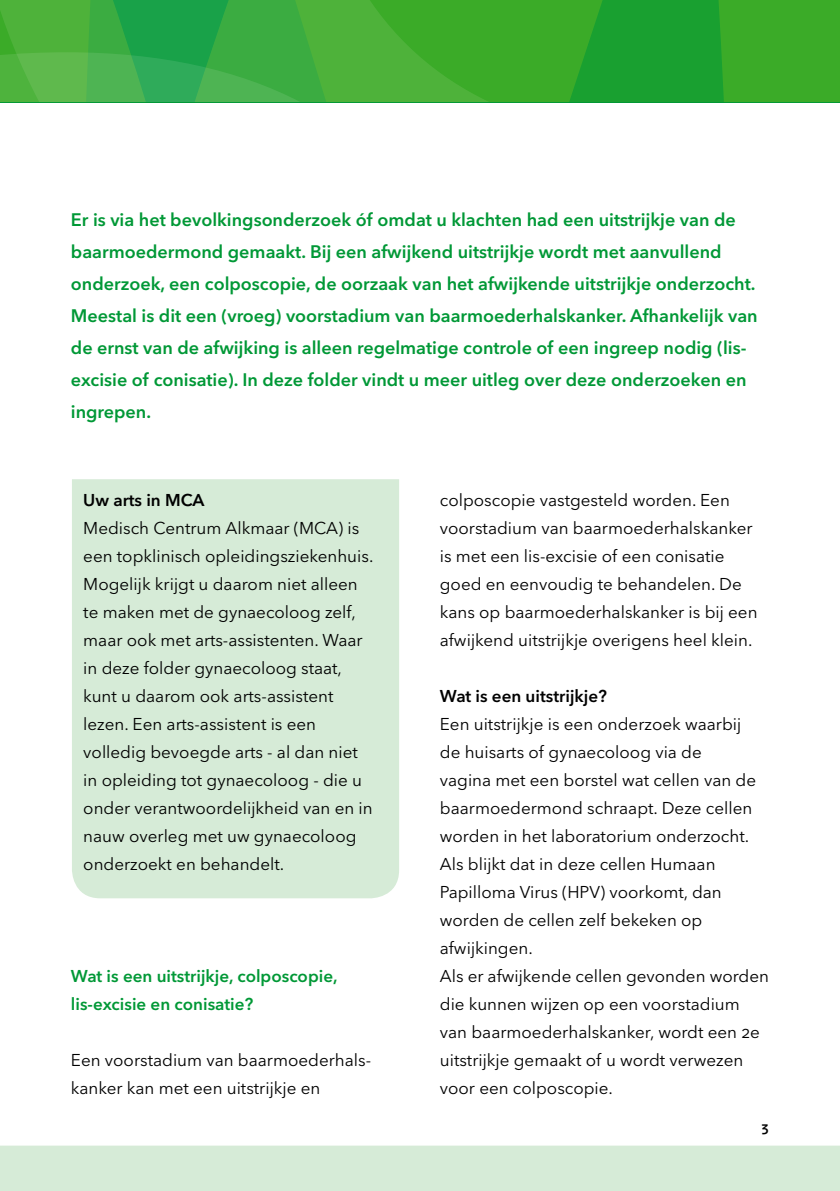
<style>
.page{position:relative;width:840px;height:1191px;background:#fff}
.page>*{position:absolute;margin:0;border:0;box-sizing:border-box;transform-origin:0 0}
.t1{font:600 18px/32px "Avenir Next LT Pro";color:#009836}
.t2{font:17px/28px "Avenir Next LT Pro";color:#000}
.t3{font:600 17px/28px "Avenir Next LT Pro";color:#009836}
.t4{font:600 17px "Avenir Next LT Pro";color:#000}
.t5{font:600 14px "Avenir Next LT Pro";color:#000}
</style>
<div class="page">
<svg style="left:0;top:0;width:839px;height:102px;background:#36a932"></svg>
<div style="left:0;top:1145px;width:839px;height:46px;background:#d6ebd7"></div>
<svg style="left:0;top:52px;width:300px;height:50px;background:#45b04c"></svg>
<div style="left:72px;top:479px;width:327px;height:419px;background:#d6ebd7"></div>
<p class="t1" style="left:71px;top:204px;width:688px">Er is via het bevolkingsonderzoek óf omdat u klachten had een uitstrijkje van de baarmoedermond gemaakt. Bij een afwijkend uitstrijkje wordt met aanvullend onderzoek, een colposcopie, de oorzaak van het afwijkende uitstrijkje onderzocht.<br>Meestal is dit een (vroeg) voorstadium van baarmoederhalskanker. Afhankelijk van de ernst van de afwijking is alleen regelmatige controle of een ingreep nodig (lis&shy;excisie of conisatie). In deze folder vindt u meer uitleg over deze onderzoeken en ingrepen.</p>
<p class="t4" style="left:83px;top:490px;width:122px">Uw arts in MCA</p>
<p class="t2" style="left:83px;top:514px;width:291px">Medisch Centrum Alkmaar (MCA) is een topklinisch opleidingsziekenhuis.<br>Mogelijk krijgt u daarom niet alleen te maken met de gynaecoloog zelf, maar ook met arts-assistenten. Waar in deze folder gynaecoloog staat, kunt u daarom ook arts-assistent lezen. Een arts-assistent is een volledig bevoegde arts - al dan niet in opleiding tot gynaecoloog - die u onder verantwoordelijkheid van en in nauw overleg met uw gynaecoloog onderzoekt en behandelt.</p>
<p class="t3" style="left:71px;top:962px;width:268px">Wat is een uitstrijkje, colposcopie, lis-excisie en conisatie?</p>
<p class="t2" style="left:71px;top:1046px;width:301px">Een voorstadium van baarmoederhals&shy;kanker kan met een uitstrijkje en</p>
<p class="t2" style="left:439px;top:486px;width:319px">colposcopie vastgesteld worden. Een voorstadium van baarmoederhalskanker is met een lis-excisie of een conisatie goed en eenvoudig te behandelen. De kans op baarmoederhalskanker is bij een afwijkend uitstrijkje overigens heel klein.</p>
<p class="t4" style="left:439px;top:686px;width:168px">Wat is een uitstrijkje?</p>
<p class="t2" style="left:439px;top:710px;width:330px">Een uitstrijkje is een onderzoek waarbij<br>de huisarts of gynaecoloog via de<br>vagina met een borstel wat cellen van de baarmoedermond schraapt. Deze cellen worden in het laboratorium onderzocht.<br>Als blijkt dat in deze cellen Humaan Papilloma Virus (HPV) voorkomt, dan worden de cellen zelf bekeken op afwijkingen.<br>Als er afwijkende cellen gevonden worden die kunnen wijzen op een voorstadium van baarmoederhalskanker, wordt een 2e uitstrijkje gemaakt of u wordt verwezen voor een colposcopie.</p>
<p class="t5" style="left:760px;top:1118px;width:9px">3</p>
</div>
